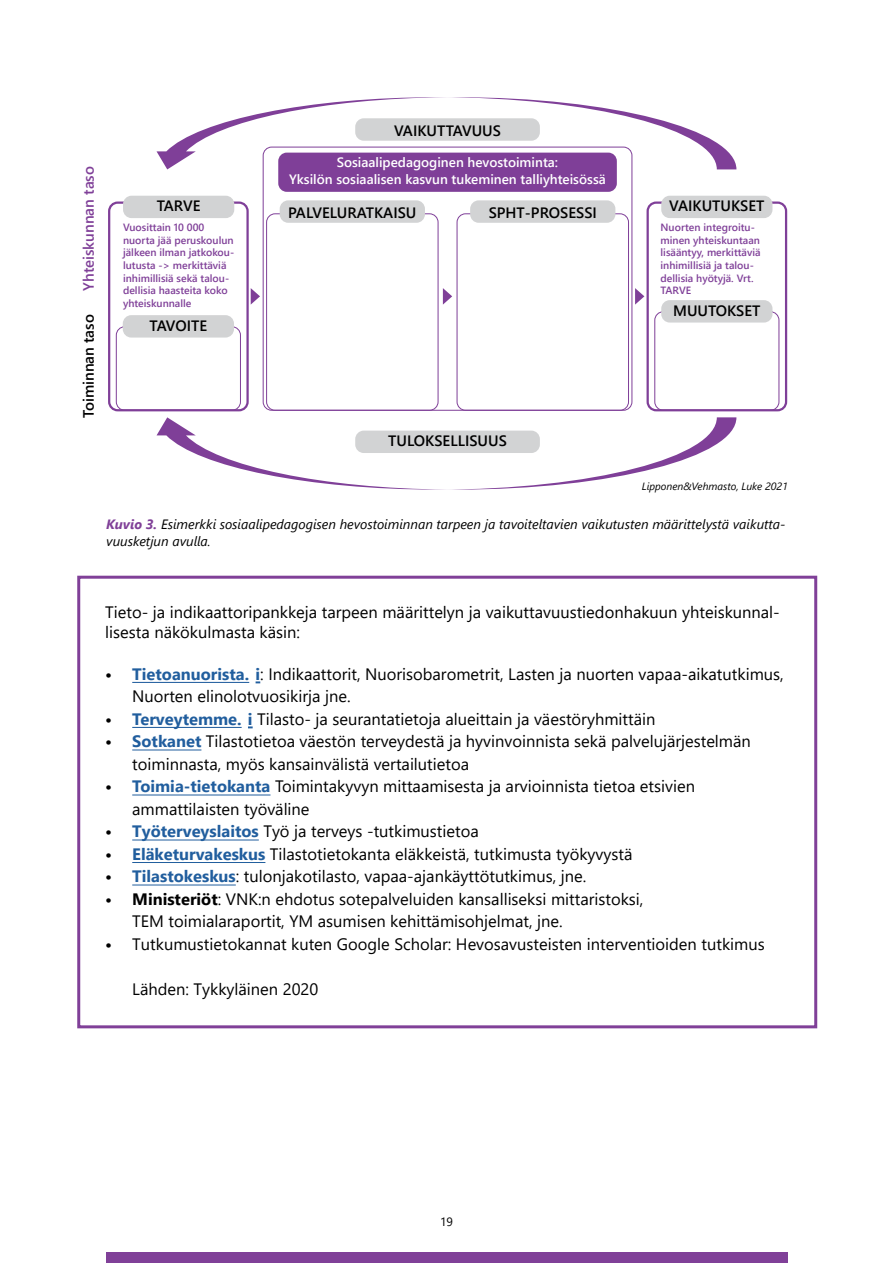
<style>
.page{position:relative;width:893px;height:1263px;background:#fff}
.page>*{position:absolute;margin:0;border:0;box-sizing:border-box;transform-origin:0 0}
.Leipis{font:16.5px/22.5px "Segoe UI";color:#000}
.t1{font:600 15px "Segoe UI";color:#000}
.t2{font:600 15px "Segoe UI";color:#7f3f98}
.Taulukko_ja_kuvateks{font:italic 13.5px/16.2px "Segoe UI";color:#000}
.t3{font:600 13.5px/16.2px "Segoe UI";color:#fff;text-align:center}
.t4{font:12px "Segoe UI";color:#000}
.t5{font:600 10.5px/12.6px "Segoe UI";color:#7f3f98}
.t6{font:italic 10.5px "Segoe UI";color:#000}
.s1{font-weight:700;color:#804098}
.s2{font-weight:700}
.s3{font-weight:700;color:#215e9e}
</style>
<div class="page">
<div style="left:106px;top:1252px;width:682px;height:11px;background:#804098"></div>
<div style="left:77px;top:576px;width:740px;height:452px;border:3px solid #804098"></div>
<svg style="left:157px;top:417px;width:579px;height:73px"></svg>
<svg style="left:157px;top:97px;width:579px;height:72px"></svg>
<div style="left:108px;top:201px;width:141px;height:210px;border:2px solid #7f3f98;border-radius:9px"></div>
<div style="left:116px;top:326px;width:125px;height:85px;border:1px solid #7f3f98;border-radius:9px"></div>
<div style="left:646px;top:201px;width:141px;height:210px;border:2px solid #7f3f98;border-radius:9px"></div>
<div style="left:654px;top:311px;width:125px;height:100px;border:1px solid #7f3f98;border-radius:9px"></div>
<div style="left:266px;top:213px;width:172px;height:198px;border:1px solid #7f3f98;border-radius:9px"></div>
<div style="left:457px;top:213px;width:172px;height:198px;border:1px solid #7f3f98;border-radius:9px"></div>
<div style="left:263px;top:147px;width:369px;height:264px;border:1px solid #7f3f98;border-radius:9px"></div>
<div style="left:278px;top:153px;width:339px;height:39px;background:#7f3f98;border-radius:9px"></div>
<div style="left:355px;top:118px;width:185px;height:23px;background:#d2d3d4;border-radius:9px"></div>
<div style="left:355px;top:431px;width:185px;height:22px;background:#d2d3d4;border-radius:9px"></div>
<div style="left:123px;top:315px;width:111px;height:23px;background:#d2d3d4;border-radius:9px"></div>
<div style="left:123px;top:196px;width:111px;height:22px;background:#d2d3d4;border-radius:9px"></div>
<div style="left:661px;top:196px;width:111px;height:22px;background:#d2d3d4;border-radius:9px"></div>
<div style="left:661px;top:300px;width:111px;height:23px;background:#d2d3d4;border-radius:9px"></div>
<div style="left:280px;top:200px;width:145px;height:23px;background:#d2d3d4;border-radius:9px"></div>
<div style="left:470px;top:200px;width:145px;height:23px;background:#d2d3d4;border-radius:9px"></div>
<svg style="left:251px;top:288px;width:9px;height:17px"></svg>
<svg style="left:443px;top:288px;width:9px;height:17px"></svg>
<svg style="left:635px;top:288px;width:9px;height:17px"></svg>
<hr style="left:132px;top:682px;width:117px;height:1px;background:#215e9e">
<hr style="left:132px;top:727px;width:110px;height:1px;background:#215e9e">
<hr style="left:132px;top:749px;width:69px;height:1px;background:#215e9e">
<hr style="left:132px;top:794px;width:138px;height:1px;background:#215e9e">
<hr style="left:132px;top:839px;width:127px;height:1px;background:#215e9e">
<hr style="left:132px;top:862px;width:133px;height:1px;background:#215e9e">
<hr style="left:132px;top:884px;width:104px;height:1px;background:#215e9e">
<p class="t2" style="left:74px;top:291px;width:126px;rotate:-90deg">Yhteiskunnan taso</p>
<p class="t1" style="left:74px;top:418px;width:105px;rotate:-90deg">Toiminnan taso</p>
<p class="t1" style="left:394px;top:116px;width:108px">VAIKUTTAVUUS</p>
<p class="t1" style="left:157px;top:192px;width:45px">TARVE</p>
<p class="t3" style="left:289px;top:153px;width:318px">Sosiaalipedagoginen hevostoiminta:<br>Yksilön sosiaalisen kasvun tukeminen talliyhteisössä</p>
<p class="t1" style="left:288px;top:198px;width:130px">PALVELURATKAISU</p>
<p class="t1" style="left:489px;top:198px;width:110px">SPHT-PROSESSI</p>
<p class="t1" style="left:669px;top:192px;width:97px">VAIKUTUKSET</p>
<p class="t5" style="left:123px;top:220px;width:113px">Vuosittain 10 000 nuorta jää peruskoulun jälkeen ilman jatkokou&shy;lutusta -&gt; merkittäviä inhimillisiä sekä talou&shy;dellisia haasteita koko yhteiskunnalle</p>
<p class="t5" style="left:660px;top:220px;width:102px">Nuorten integroitu&shy;minen yhteiskuntaan lisääntyy, merkittäviä inhimillisiä ja talou&shy;dellisia hyötyjä. Vrt.<br>TARVE</p>
<p class="t1" style="left:673px;top:296px;width:89px">MUUTOKSET</p>
<p class="t1" style="left:150px;top:311px;width:59px">TAVOITE</p>
<p class="t1" style="left:388px;top:427px;width:120px">TULOKSELLISUUS</p>
<p class="t6" style="left:642px;top:476px;width:147px">Lipponen&amp;Vehmasto, Luke 2021</p>
<p class="Taulukko_ja_kuvateks" style="left:106px;top:514px;width:681px"><span class="s1">Kuvio 3.</span> Esimerkki sosiaalipedagogisen hevostoiminnan tarpeen ja tavoiteltavien vaikutusten määrittelystä vaikutta&shy;vuusketjun avulla.</p>
<p class="Leipis" style="left:105px;top:600px;width:676px;line-height:19.8px">Tieto- ja indikaattoripankkeja tarpeen määrittelyn ja vaikuttavuustiedonhakuun yhteiskunnal&shy;lisesta näkökulmasta käsin:</p>
<p class="Leipis" style="left:132px;top:661px;width:653px;text-indent:-27px"><span class="s2">•</span> <span class="s3">Tietoanuorista. i</span>: Indikaattorit, Nuorisobarometrit, Lasten ja nuorten vapaa-aikatutkimus,<br>Nuorten elinolotvuosikirja jne.</p>
<p class="Leipis" style="left:105px;top:706px;width:552px"><span class="s2">•</span> <span class="s3">Terveytemme. i</span> Tilasto- ja seurantatietoja alueittain ja väestöryhmittäin</p>
<p class="Leipis" style="left:132px;top:728px;width:620px;text-indent:-27px"><span class="s2">•</span> <span class="s3">Sotkanet</span> Tilastotietoa väestön terveydestä ja hyvinvoinnista sekä palvelujärjestelmän toiminnasta, myös kansainvälistä vertailutietoa</p>
<p class="Leipis" style="left:132px;top:773px;width:564px;text-indent:-27px"><span class="s2">•</span> <span class="s3">Toimia-tietokanta</span> Toimintakyvyn mittaamisesta ja arvioinnista tietoa etsivien ammattilaisten työväline</p>
<p class="Leipis" style="left:105px;top:818px;width:375px"><span class="s2">•</span> <span class="s3">Työterveyslaitos</span> Työ ja terveys -tutkimustietoa</p>
<p class="Leipis" style="left:105px;top:841px;width:529px"><span class="s2">•</span> <span class="s3">Eläketurvakeskus</span> Tilastotietokanta eläkkeistä, tutkimusta työkyvystä</p>
<p class="Leipis" style="left:105px;top:863px;width:483px"><span class="s2">•</span> <span class="s3">Tilastokeskus</span>: tulonjakotilasto, vapaa-ajankäyttötutkimus, jne.</p>
<p class="Leipis" style="left:132px;top:886px;width:513px;text-indent:-27px"><span class="s2">• Ministeriöt</span>: VNK:n ehdotus sotepalveluiden kansalliseksi mittaristoksi,<br>TEM toimialaraportit, YM asumisen kehittämisohjelmat, jne.</p>
<p class="Leipis" style="left:105px;top:931px;width:661px"><span class="s2">•</span> Tutkumustietokannat kuten Google Scholar: Hevosavusteisten interventioiden tutkimus</p>
<p class="Leipis" style="left:132px;top:976px;width:188px">Lähden: Tykkyläinen 2020</p>
<p class="t4" style="left:440px;top:1211px;width:14px">19</p>
</div>
